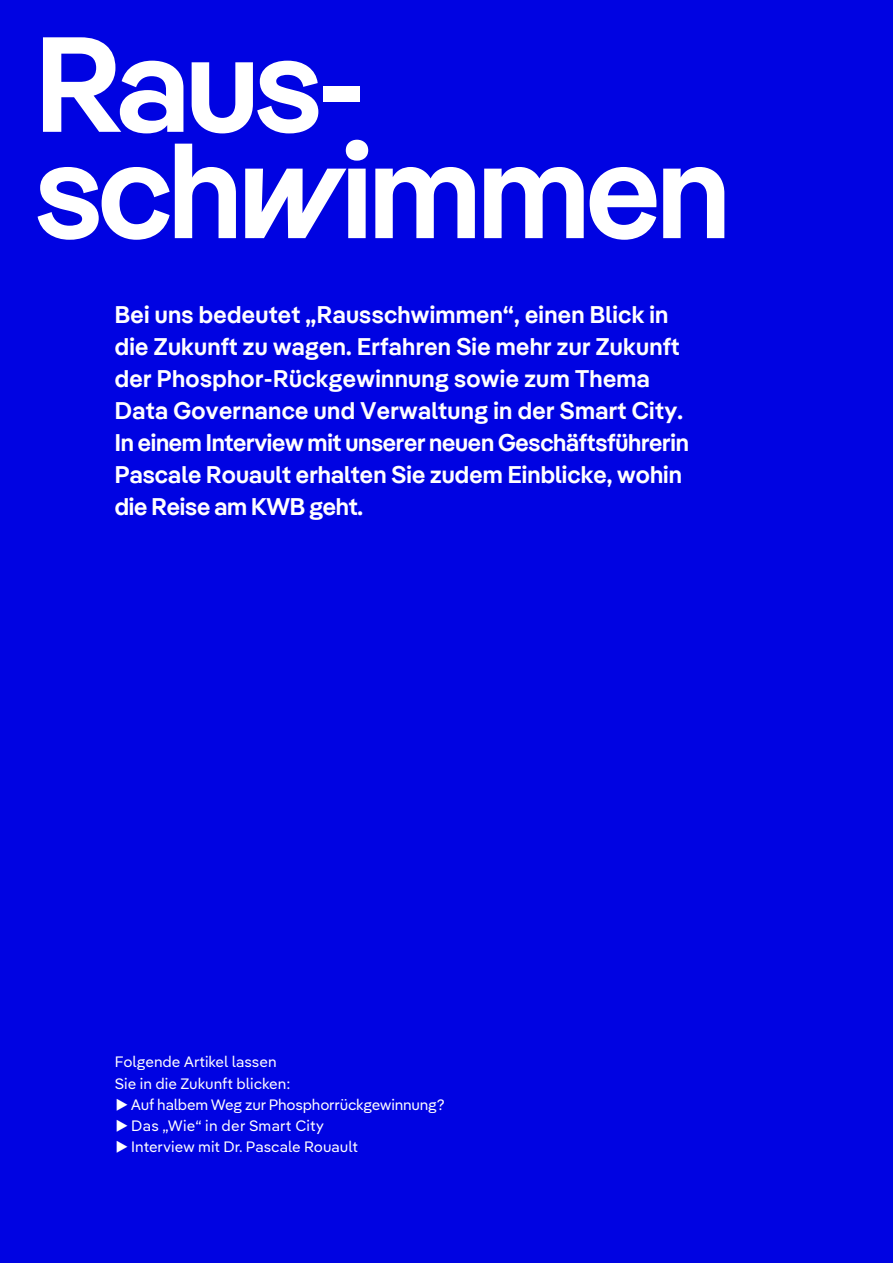
<style>
.page{position:relative;width:893px;height:1263px;background:#0003e2}
.page>*{position:absolute;margin:0;border:0;box-sizing:border-box;transform-origin:0 0}
.t1{font:600 135px/106.4px "Pangea";letter-spacing:-.03em;color:#fff}
.t2{font:600 24px/32px "Pangea Original";letter-spacing:.015em;color:#fff}
.t3{font:15px/21.3px "Pangea Text Original";color:#fff}
</style>
<div class="page">
<h1 class="t1" style="left:35px;top:22px;width:697px">Raus&shy;schwimmen</h1>
<p class="t2" style="left:115px;top:297px;width:576px">Bei uns bedeutet „Rausschwimmen“, einen Blick in die Zukunft zu wagen. Erfahren Sie mehr zur Zukunft der Phosphor-Rückgewinnung sowie zum Thema Data Governance und Verwaltung in der Smart City.<br>In einem Interview mit unserer neuen Geschäftsführerin Pascale Rouault erhalten Sie zudem Einblicke, wohin die Reise am KWB geht.</p>
<p class="t3" style="left:115px;top:1050px;width:331px">Folgende Artikel lassen<br>Sie in die Zukunft blicken:<br>▶ Auf halbem Weg zur Phosphorrückgewinnung? ▶ Das „Wie“ in der Smart City<br>▶ Interview mit Dr. Pascale Rouault</p>
</div>
